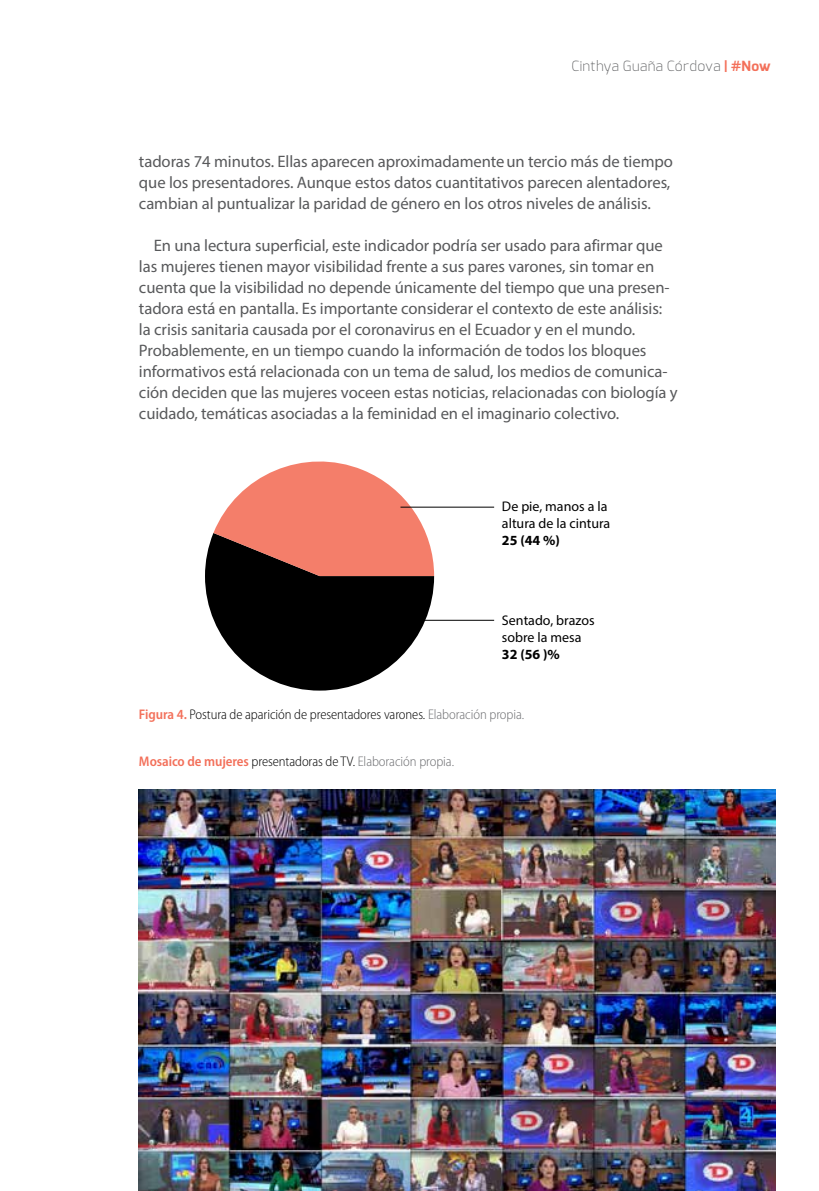
<style>
.page{position:relative;width:819px;height:1191px;background:#fff}
.page>*{position:absolute;margin:0;border:0;box-sizing:border-box;transform-origin:0 0}
.t1{font:16.62px/21px "Myriad Pro";letter-spacing:-.005em;color:#58595b}
.t2{font:300 semi-condensed 14px "Myriad Pro";letter-spacing:-.005em;color:#000}
.t3{font:14px/16.8px "Myriad Pro";color:#000}
.t4{font:200 14px "Exo";letter-spacing:.02em;color:#58595b}
.t5{font:700 14px "Myriad Pro";color:#000}
.s1{font-weight:700;color:#f3705a}
.s2{font-weight:600;color:#f3705a}
.s3{color:#6d6e71}
</style>
<div class="page">
<svg style="left:205px;top:461px;width:229px;height:229px"></svg>
<hr style="left:400px;top:507px;width:94px;height:1px;background:#000">
<hr style="left:400px;top:620px;width:94px;height:1px;background:#000">
<img style="left:139px;top:789px;width:637px;height:402px">
<p class="t4" style="left:571px;top:57px;width:201px">Cinthya Guaña Córdova <span class="s1">| #Now</span></p>
<p class="t1" style="left:139px;top:151px;width:535px">tadoras 74 minutos. Ellas aparecen aproximadamenteun tercio más de tiempo que los presentadores. Aunque estos datos cuantitativos parecen alentadores, cambian al puntualizar la paridad de género en los otros niveles de análisis.</p>
<p class="t1" style="left:139px;top:235px;width:540px;text-indent:15px">En una lectura superficial, este indicador podría ser usado para afirmar que las mujeres tienen mayor visibilidad frente a sus pares varones, sin tomar en cuenta que la visibilidad no depende únicamente del tiempo que una presen&shy;tadora está en pantalla. Es importante considerar el contexto de este análisis: la crisis sanitaria causada por el coronavirus en el Ecuador y en el mundo.<br>Probablemente, en un tiempo cuando la información de todos los bloques informativos está relacionada con un tema de salud, los medios de comunica&shy;ción deciden que las mujeres voceen estas noticias, relacionadas con biología y cuidado, temáticas asociadas a la feminidad en el imaginario colectivo.</p>
<p class="t3" style="left:502px;top:498px;width:110px">De pie, manos a la altura de la cintura</p>
<p class="t5" style="left:502px;top:531px;width:59px">25 (44 %)</p>
<p class="t3" style="left:502px;top:612px;width:94px">Sentado, brazos sobre la mesa</p>
<p class="t5" style="left:502px;top:645px;width:59px">32 (56 )%</p>
<p class="t2" style="left:139px;top:705px;width:387px"><span class="s2">Figura 4.</span> Postura de aparición de presentadores varones. <span class="s3">Elaboración propia.</span></p>
<p class="t2" style="left:139px;top:753px;width:316px"><span class="s2">Mosaico de mujeres</span> presentadoras de TV. <span class="s3">Elaboración propia.</span></p>
</div>
